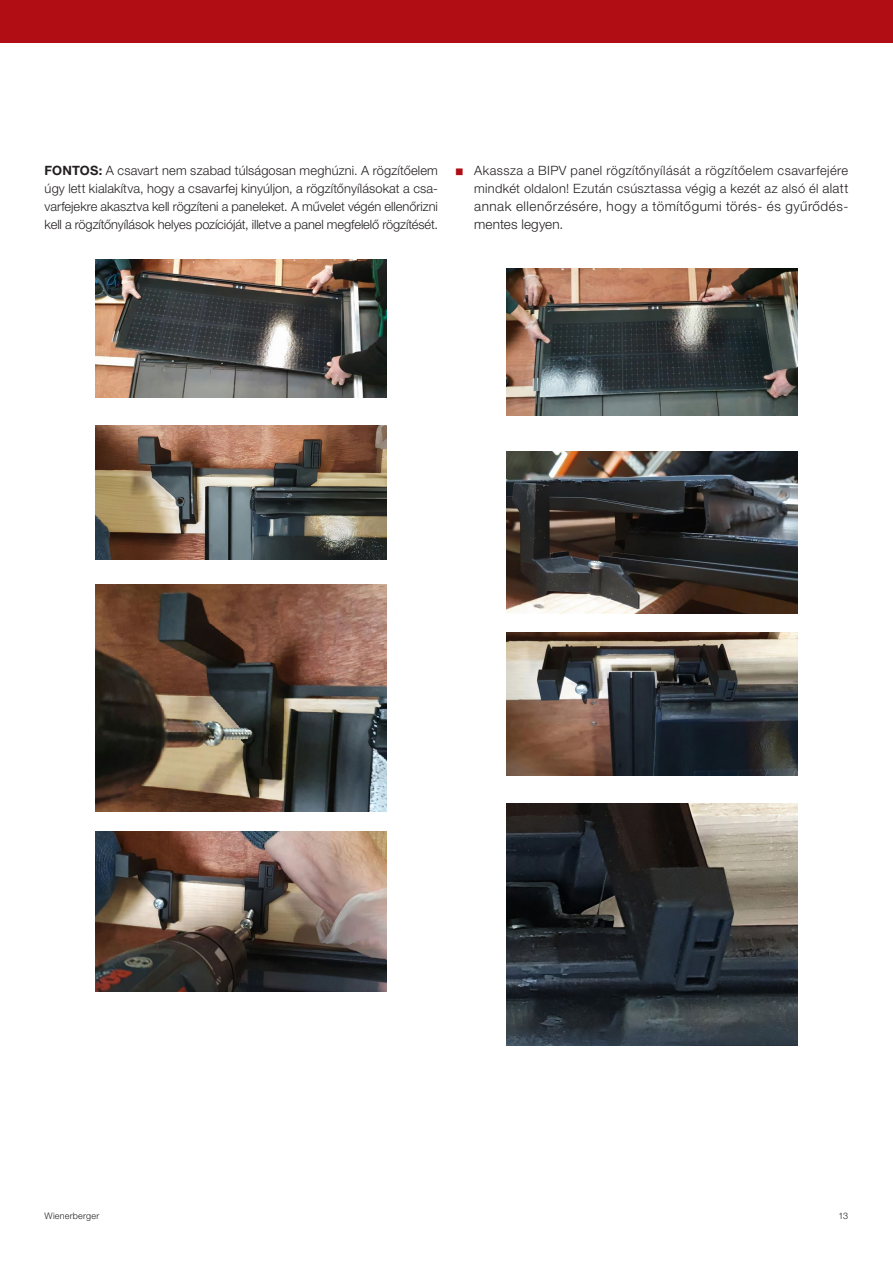
<style>
.page{position:relative;width:893px;height:1263px;background:#fff}
.page>*{position:absolute;margin:0;border:0;box-sizing:border-box;transform-origin:0 0}
.t1{font:300 13.5px/18px "Helvetica Neue LT Pro";letter-spacing:.035em;color:#231f20}
.t2{font:300 12.9px/18px "Helvetica Neue LT Pro";letter-spacing:.025em;color:#231f20;text-align:justify}
.t3{font:300 9px "Helvetica Neue LT Pro";letter-spacing:.025em;color:#231f20}
.s1{font-weight:700}
.s2{color:#b00d15}
.s3{font-size:13.5px}
</style>
<div class="page">
<div style="left:0;top:0;width:893px;height:43px;background:#b00d15"></div>
<img style="left:96px;top:259px;width:291px;height:139px">
<img style="left:96px;top:425px;width:291px;height:135px">
<img style="left:96px;top:584px;width:291px;height:228px">
<img style="left:96px;top:831px;width:291px;height:161px">
<img style="left:506px;top:269px;width:291px;height:146px">
<img style="left:506px;top:451px;width:291px;height:162px">
<img style="left:506px;top:632px;width:291px;height:143px">
<img style="left:506px;top:803px;width:291px;height:242px">
<p class="t2" style="left:45px;top:161px;width:395px"><span class="s1">FONTOS:</span> A csavart nem szabad túlságosan meghúzni. A rögzítőelem úgy lett kialakítva, hogy a csavarfej kinyúljon, a rögzítőnyílásokat a csa&shy;varfejekre akasztva kell rögzíteni a paneleket. A művelet végén ellenőrizni kell a rögzítőnyílások helyes pozícióját, illetve a panel megfelelő rögzítését.</p>
<p class="t2" style="left:455px;top:161px;width:395px;text-align:right"><span class="s2">■</span> Akassza a BIPV panel rögzítőnyílását a rögzítőelem csavarfejére mindkét oldalon! Ezután csúsztassa végig a kezét az alsó él <span class="s3">alatt</span></p>
<p class="t1" style="left:474px;top:197px;width:376px">annak ellenőrzésére, hogy a tömítőgumi törés- és gyűrődés&shy;mentes legyen.</p>
<p class="t3" style="left:45px;top:1210px;width:56px">Wienerberger</p>
<p class="t3" style="left:838px;top:1210px;width:11px">13</p>
</div>
